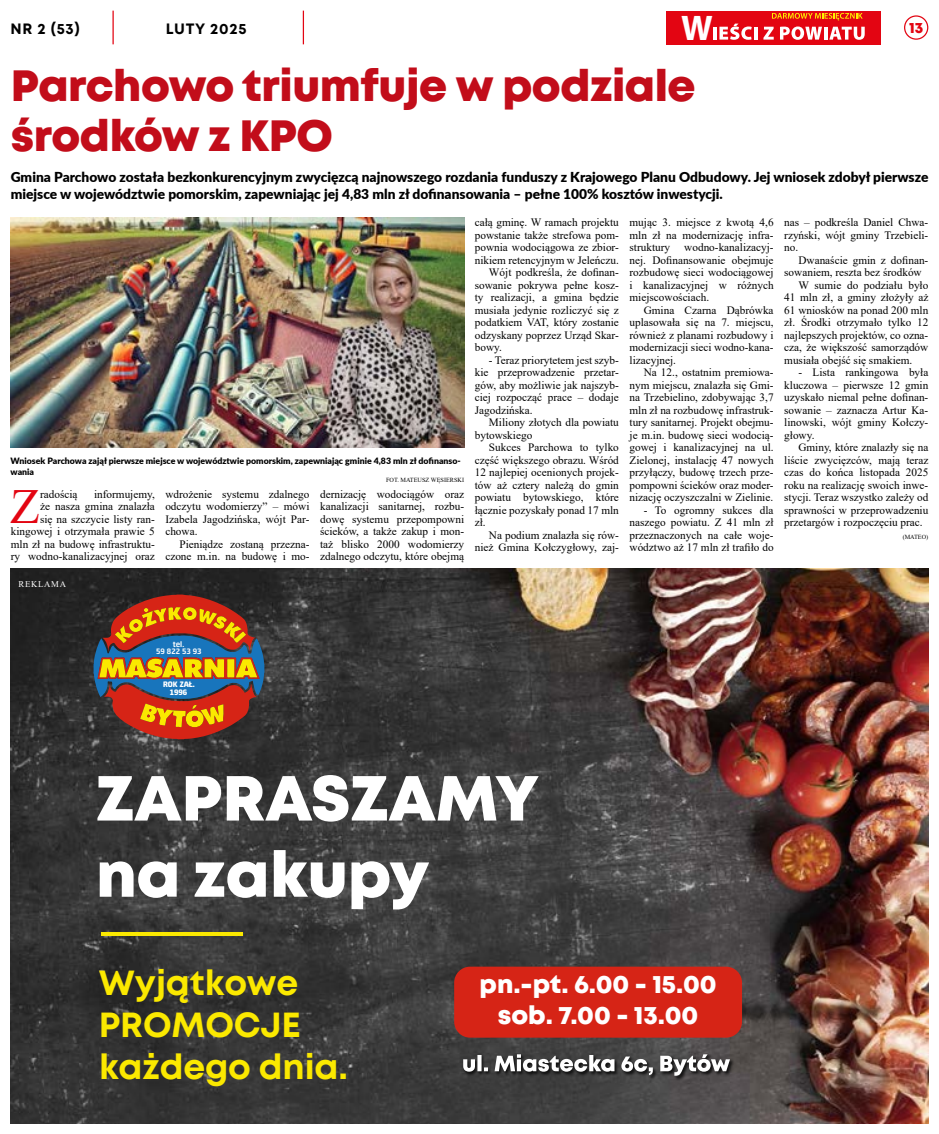
<style>
.page{position:relative;width:939px;height:1134px;background:#fff}
.page>*{position:absolute;margin:0;border:0;box-sizing:border-box;transform-origin:0 0}
.t1{font:800 63.5px/76.1px "Mont";color:#fff}
.t2{font:49px "Times New Roman";color:#e30512}
.t3{font:800 43.75px/50px "Mont";letter-spacing:-.01em;color:#c20d1a}
.t4{font:700 35.75px "Myriad Pro";color:#fff}
.t5{font:700 34.88px/41.8px "Mont";letter-spacing:-.005em;color:#fbe900}
.t6{font:800 25.38px/30.5px "Mont";color:#fff;text-align:center}
.t7{font:700 15px "Mont";letter-spacing:.05em;color:#000}
.t8{font:800 15px "Mont";color:#e30512}
.t9{font:800 13.75px/16.5px "Lato";color:#000}
.t10{font:11.25px/12.5px "Times New Roman";color:#000;text-align:justify}
.t11{font:800 8.75px/10.5px "Lato";color:#000}
.t12{font:700 8.75px/7.6px "Neuron";color:#fff;text-align:center;scale:1.07 1}
.t13{font:800 8.75px/8.1px "Neuron";color:#fff;text-align:center;scale:1.07 1}
.t14{font:8.75px "Times New Roman";letter-spacing:.08em;color:#fff}
.t15{font:6.25px "Times New Roman";color:#000}
</style>
<div class="page">
<img style="left:11px;top:569px;width:918px;height:554px">
<svg style="left:94px;top:594px;width:170px;height:145px"></svg>
<div style="left:151px;top:646px;width:59px;height:9px;background:#1875bc"></div>
<div style="left:174px;top:637px;width:16px;height:11px;background:#1875bc"></div>
<div style="left:163px;top:679px;width:16px;height:12px;background:#1875bc"></div>
<div style="left:176px;top:680px;width:29px;height:12px;background:#1875bc"></div>
<div style="left:168px;top:685px;width:29px;height:11px;background:#1875bc"></div>
<img style="left:739px;top:990px;width:149px;height:42px">
<div style="left:454px;top:967px;width:288px;height:71px;background:#d62416;border-radius:16px"></div>
<img style="left:462px;top:1052px;width:274px;height:29px">
<svg style="left:463px;top:1054px;width:267px;height:22px"></svg>
<hr style="left:102px;top:932px;width:141px;height:3px;background:#fbe900">
<div style="left:666px;top:11px;width:215px;height:33px;background:#e30512"></div>
<svg style="left:713px;top:24px;width:44px;height:16px"></svg>
<svg style="left:763px;top:27px;width:11px;height:13px"></svg>
<svg style="left:780px;top:26px;width:85px;height:14px"></svg>
<svg style="left:772px;top:13px;width:91px;height:7px"></svg>
<hr style="left:303px;top:11px;width:1px;height:33px;background:#e30512">
<hr style="left:112px;top:11px;width:2px;height:33px;background:#e30512">
<div style="left:904px;top:15px;width:24px;height:25px;border:1px solid #e30512;border-radius:50%"></div>
<img style="left:11px;top:217px;width:453px;height:230px">
<h3 class="t7" style="left:11px;top:19px;width:71px">NR 2 (53)</h3>
<h3 class="t7" style="left:166px;top:19px;width:82px">LUTY 2025</h3>
<h3 class="t4" style="left:681px;top:4px;width:33px">W</h3>
<h3 class="t8" style="left:909px;top:18px;width:16px">13</h3>
<h3 class="t3" style="left:11px;top:62px;width:686px">Parchowo triumfuje w podziale środków z KPO</h3>
<p class="t9" style="left:11px;top:168px;width:919px">Gmina Parchowo została bezkonkurencyjnym zwycięzcą najnowszego rozdania funduszy z Krajowego Planu Odbudowy. Jej wniosek zdobył pierwsze miejsce w województwie pomorskim, zapewniając jej 4,83 mln zł dofinansowania – pełne 100% kosztów inwestycji.</p>
<p class="t11" style="left:11px;top:455px;width:452px">Wniosek Parchowa zajął pierwsze miejsce w województwie pomorskim, zapewniając gminie 4,83 mln zł dofinanso&shy;wania</p>
<p class="t15" style="left:386px;top:476px;width:80px">FOT. MATEUSZ WĘSIERSKI</p>
<p class="t10" style="left:165px;top:487px;width:146px">wdrożenie systemu zdalnego odczytu wodomierzy” – mówi Izabela Jagodzińska, wójt Par&shy;chowa.</p>
<p class="t10" style="left:165px;top:537px;width:146px;text-align:right">Pieniądze zostaną przezna&shy;czone m.in. na budowę i mo-</p>
<p class="t10" style="left:320px;top:487px;width:146px">dernizację wodociągów oraz kanalizacji sanitarnej, rozbu&shy;dowę systemu przepompowni ścieków, a także zakup i mon&shy;taż blisko 2000 wodomierzy zdalnego odczytu, które obejmą</p>
<p class="t10" style="left:11px;top:487px;width:146px;text-align:right">informujemy,<br>że nasza gmina znalazła<br>się na szczycie listy ran&shy;kingowej i otrzymała prawie 5 mln zł na budowę infrastruktu&shy;ry wodno-kanalizacyjnej oraz</p>
<h2 class="t2" style="left:10px;top:472px;width:31px">Z</h2>
<p class="t10" style="left:40px;top:487px;width:39px">radością</p>
<p class="t14" style="left:19px;top:578px;width:49px">REKLAMA</p>
<p class="t10" style="left:475px;top:216px;width:146px">całą gminę. W ramach projektu</p>
<p class="t10" style="left:475px;top:228px;width:146px">powstanie także strefowa pom-</p>
<p class="t10" style="left:475px;top:241px;width:146px">pownia wodociągowa ze zbior-</p>
<p class="t10" style="left:475px;top:253px;width:146px">nikiem retencyjnym w Jeleńczu.</p>
<p class="t10" style="left:489px;top:266px;width:131px">Wójt podkreśla, że dofinan-</p>
<p class="t10" style="left:475px;top:278px;width:146px">sowanie pokrywa pełne kosz-</p>
<p class="t10" style="left:475px;top:291px;width:146px">ty realizacji, a gmina będzie</p>
<p class="t10" style="left:475px;top:303px;width:146px">musiała jedynie rozliczyć się z</p>
<p class="t10" style="left:475px;top:316px;width:146px">podatkiem VAT, który zostanie</p>
<p class="t10" style="left:475px;top:328px;width:146px">odzyskany poprzez Urząd Skar-</p>
<p class="t10" style="left:475px;top:341px;width:29px">bowy.</p>
<p class="t10" style="left:475px;top:353px;width:146px;text-indent:14px">- Teraz priorytetem jest szyb&shy;kie przeprowadzenie przetar&shy;gów, aby możliwie jak najszyb&shy;ciej rozpocząć prace – dodaje Jagodzińska.</p>
<p class="t10" style="left:475px;top:416px;width:146px;text-indent:14px">Miliony złotych dla powiatu bytowskiego</p>
<p class="t10" style="left:475px;top:441px;width:146px;text-indent:14px">Sukces Parchowa to tylko część większego obrazu. Wśród 12 najlepiej ocenionych projek&shy;tów aż cztery należą do gmin powiatu bytowskiego, które łącznie pozyskały ponad 17 mln zł.</p>
<p class="t10" style="left:475px;top:528px;width:146px;text-align:right">Na podium znalazła się rów&shy;nież Gmina Kołczygłowy, zaj-</p>
<p class="t10" style="left:630px;top:216px;width:146px">mując 3. miejsce z kwotą 4,6 mln zł na modernizację infra&shy;struktury</p>
<p class="t10" style="left:630px;top:241px;width:146px;text-indent:55px">wodno-kanalizacyj&shy;nej. Dofinansowanie obejmuje rozbudowę sieci wodociągowej i kanalizacyjnej w różnych miejscowościach.</p>
<p class="t10" style="left:630px;top:303px;width:146px;text-indent:14px">Gmina Czarna Dąbrówka uplasowała się na 7. miejscu, również z planami rozbudowy i modernizacji sieci wodno-kana&shy;lizacyjnej.</p>
<p class="t10" style="left:630px;top:366px;width:146px;text-indent:14px">Na 12., ostatnim premiowa&shy;nym miejscu, znalazła się Gmi&shy;na Trzebielino, zdobywając 3,7 mln zł na rozbudowę infrastruk&shy;tury sanitarnej. Projekt obejmu&shy;je m.in. budowę sieci wodocią&shy;gowej i kanalizacyjnej na ul.<br>Zielonej, instalację 47 nowych przyłączy, budowę trzech prze&shy;pompowni ścieków oraz moder&shy;nizację oczyszczalni w Zielinie.</p>
<p class="t10" style="left:630px;top:503px;width:146px;text-indent:14px">- To ogromny sukces dla naszego powiatu. Z 41 mln zł przeznaczonych na całe woje&shy;wództwo aż 17 mln zł trafiło do</p>
<p class="t10" style="left:784px;top:216px;width:146px">nas – podkreśla Daniel Chwa&shy;rzyński, wójt gminy Trzebieli&shy;no.</p>
<p class="t10" style="left:798px;top:253px;width:131px">Dwanaście gmin z dofinan-</p>
<p class="t10" style="left:784px;top:266px;width:139px">sowaniem, reszta bez środków</p>
<p class="t10" style="left:798px;top:278px;width:131px">W sumie do podziału było</p>
<p class="t10" style="left:784px;top:291px;width:146px">41 mln zł, a gminy złożyły aż</p>
<p class="t10" style="left:784px;top:303px;width:146px">61 wniosków na ponad 200 mln</p>
<p class="t10" style="left:784px;top:316px;width:146px">zł. Środki otrzymało tylko 12</p>
<p class="t10" style="left:784px;top:328px;width:146px">najlepszych projektów, co ozna-</p>
<p class="t10" style="left:784px;top:341px;width:146px">cza, że większość samorządów</p>
<p class="t10" style="left:784px;top:353px;width:130px">musiała obejść się smakiem.</p>
<p class="t10" style="left:784px;top:366px;width:146px;text-indent:14px">- Lista rankingowa była kluczowa – pierwsze 12 gmin uzyskało niemal pełne dofinan&shy;sowanie – zaznacza Artur Ka&shy;linowski, wójt gminy Kołczy&shy;głowy.</p>
<p class="t10" style="left:784px;top:441px;width:146px;text-indent:14px">Gminy, które znalazły się na liście zwycięzców, mają teraz czas do końca listopada 2025 roku na realizację swoich inwe&shy;stycji. Teraz wszystko zależy od sprawności w przeprowadzeniu przetargów i rozpoczęciu prac.</p>
<p class="t15" style="left:903px;top:532px;width:27px">(MATEO)</p>
<p class="t12" style="left:156px;top:640px;width:44px">tel.<br>59 822 53 93</p>
<p class="t13" style="left:163px;top:680px;width:31px">ROK ZAŁ.<br>1996</p>
<h1 class="t1" style="left:96px;top:761px;width:445px">ZAPRASZAMY na zakupy</h1>
<h3 class="t5" style="left:99px;top:962px;width:251px">Wyjątkowe<br>PROMOCJE każdego dnia.</h3>
<h3 class="t6" style="left:480px;top:969px;width:238px">pn.-pt. 6.00 - 15.00 sob. 7.00 - 13.00</h3>
</div>
